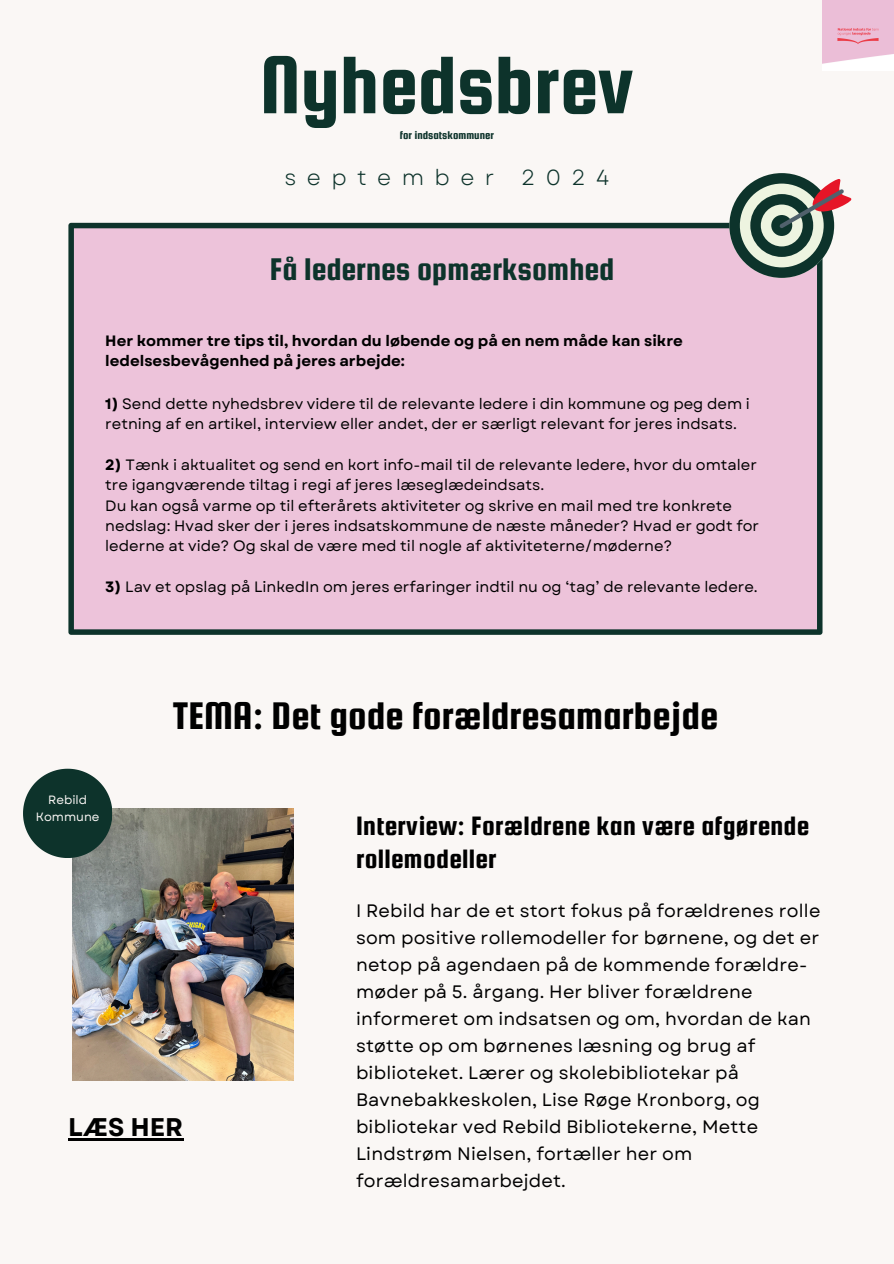
<style>
.page{position:relative;width:894px;height:1264px;background:#fff}
.page>*{position:absolute;margin:0;border:0;box-sizing:border-box;transform-origin:0 0}
.t1{font:87.3px "Squada One";color:#0d332b}
.t2{font:41.1px "Squada One";color:#000}
.t3{font:33.6px "Squada One";color:#0d332b}
.t4{font:28.5px/32.7px "Squada One";letter-spacing:.01em;color:#000}
.t5{font:700 25.5px "Garet";color:#000}
.t6{font:21.75px "Garet";letter-spacing:.48em;color:#0d332b}
.t7{font:18px/27px "Garet";letter-spacing:.01em;color:#000}
.t8{font:15px/20.2px "Garet";color:#000}
.t9{font:700 15px/20.2px "Garet";color:#000}
.t10{font:12px "Squada One";color:#0d332b}
.t11{font:12px/16px "Garet";color:#faf7f5;text-align:center}
.s1{font-weight:700}
</style>
<div class="page">
<div style="left:0;top:0;width:893px;height:1263px;background:#faf7f5"></div>
<img style="left:822px;top:0;width:71px;height:64px">
<img style="left:73px;top:808px;width:220px;height:272px">
<svg style="left:23px;top:768px;width:89px;height:89px"></svg>
<div style="left:68px;top:223px;width:754px;height:411px;background:#edc3da"></div>
<svg style="left:729px;top:173px;width:123px;height:105px"></svg>
<hr style="left:68px;top:1137px;width:115px;height:3px;background:#000">
<p class="t1" style="left:260px;top:38px;width:375px">Nyhedsbrev</p>
<h2 class="t10" style="left:399px;top:129px;width:96px">for indsatskommuner</h2>
<p class="t6" style="left:284px;top:161px;width:326px">september 2024</p>
<h5 class="t3" style="left:270px;top:251px;width:346px">Få ledernes opmærksomhed</h5>
<p class="t9" style="left:105px;top:331px;width:579px">Her kommer tre tips til, hvordan du løbende og på en nem måde kan sikre ledelsesbevågenhed på jeres arbejde:</p>
<p class="t8" style="left:105px;top:394px;width:646px"><span class="s1">1)</span> Send dette nyhedsbrev videre til de relevante ledere i din kommune og peg dem i retning af en artikel, interview eller andet, der er særligt relevant for jeres indsats.</p>
<p class="t8" style="left:105px;top:454px;width:653px"><span class="s1">2)</span> Tænk i aktualitet og send en kort info-mail til de relevante ledere, hvor du omtaler tre igangværende tiltag i regi af jeres læseglædeindsats.</p>
<p class="t8" style="left:105px;top:495px;width:655px">Du kan også varme op til efterårets aktiviteter og skrive en mail med tre konkrete nedslag: Hvad sker der i jeres indsatskommune de næste måneder? Hvad er godt for lederne at vide? Og skal de være med til nogle af aktiviteterne/møderne?</p>
<h1 class="t8" style="left:105px;top:576px;width:654px"><span class="s1">3)</span> Lav et opslag på LinkedIn om jeres erfaringer indtil nu og ‘tag’ de relevante ledere.</h1>
<p class="t2" style="left:173px;top:693px;width:546px">TEMA: Det gode forældresamarbejde</p>
<p class="t11" style="left:36px;top:792px;width:65px">Rebild<br>Kommune</p>
<p class="t5" style="left:68px;top:1108px;width:116px">LÆS HER</p>
<p class="t4" style="left:356px;top:809px;width:454px">Interview: Forældrene kan være afgørende rollemodeller</p>
<p class="t7" style="left:356px;top:897px;width:466px">I Rebild har de et stort fokus på forældrenes rolle som positive rollemodeller for børnene, og det er netop på agendaen på de kommende forældre&shy;møder på 5. årgang. Her bliver forældrene informeret om indsatsen og om, hvordan de kan støtte op om børnenes læsning og brug af biblioteket. Lærer og skolebibliotekar på Bavnebakkeskolen, Lise Røge Kronborg, og bibliotekar ved Rebild Bibliotekerne, Mette Lindstrøm Nielsen, fortæller her om forældresamarbejdet.</p>
</div>
